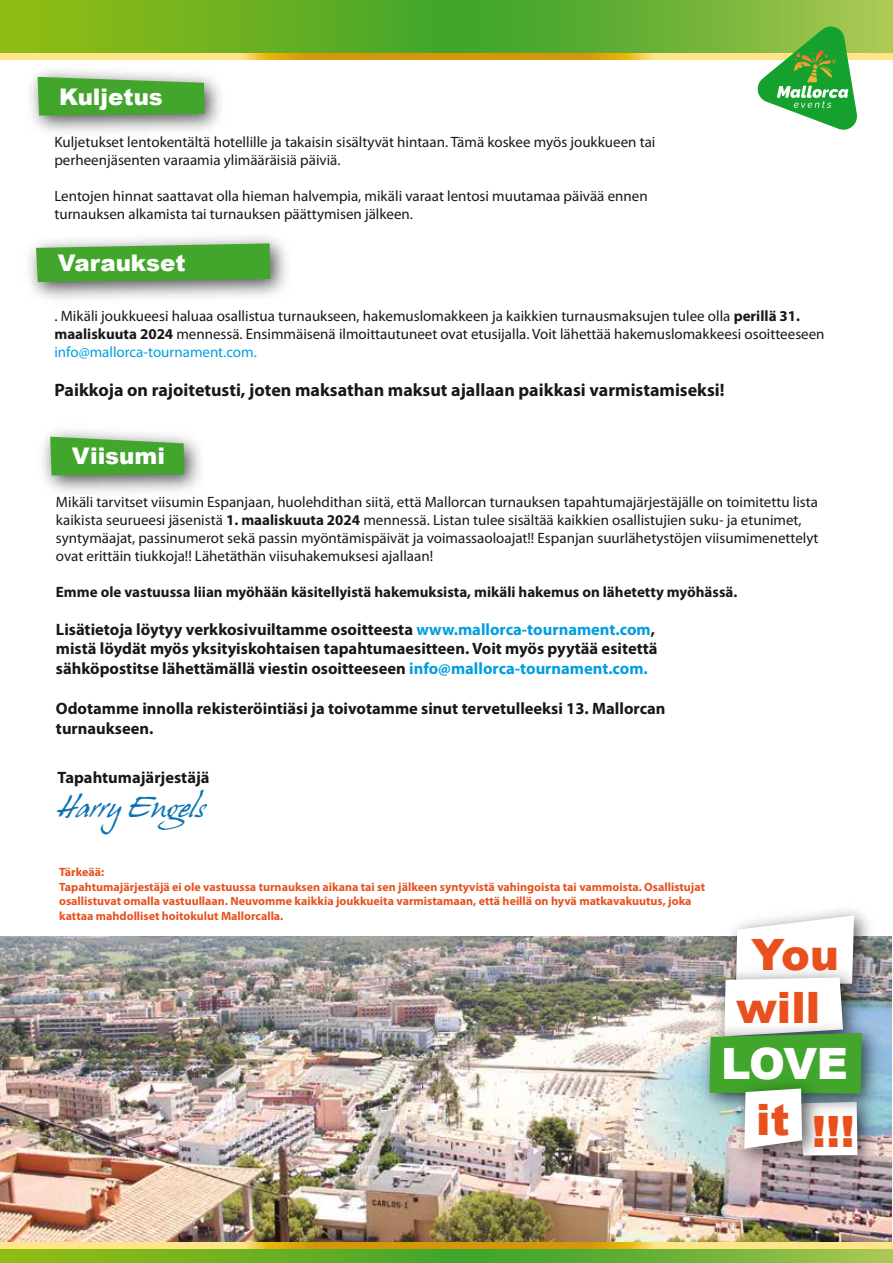
<style>
.page{position:relative;width:893px;height:1263px;background:#fff}
.page>*{position:absolute;margin:0;border:0;box-sizing:border-box;transform-origin:0 0}
.t1{font:900 43.2px/53.1px "Arial";color:#e8511e;text-align:center}
.t2{font:900 43.2px "Arial";color:#fff}
.t3{font:27px "Hans Hand";color:#0b72b5}
.t4{font:900 22.95px "Arial";color:#fff}
.t5{font:700 18px "Myriad Pro";color:#1a171c}
.t6{font:700 16.5px/19.8px "Myriad Pro";color:#1a171c}
.t7{font:15px/18px "Myriad Pro";color:#1a171c}
.t8{font:700 15px "Myriad Pro";color:#1a171c}
.t9{font:700 12px/14.4px "Myriad Pro";color:#e8511e}
.s1{font-weight:700}
.s2{color:#009ee0}
</style>
<div class="page">
<img style="left:0;top:937px;width:891px;height:306px">
<svg style="left:0;top:0;width:893px;height:53px;background:#6cb12b"></svg>
<svg style="left:0;top:53px;width:893px;height:6px;background:#ecc14c"></svg>
<svg style="left:755px;top:23px;width:103px;height:107px"></svg>
<img style="left:781px;top:1120px;width:104px;height:62px">
<img style="left:807px;top:909px;width:74px;height:102px">
<img style="left:706px;top:959px;width:164px;height:56px">
<img style="left:691px;top:1015px;width:198px;height:105px">
<img style="left:726px;top:1155px;width:103px;height:20px">
<svg style="left:709px;top:915px;width:153px;height:240px"></svg>
<img style="left:42px;top:429px;width:159px;height:64px">
<svg style="left:50px;top:437px;width:134px;height:38px;background:#4eaa3a"></svg>
<svg style="left:0;top:1249px;width:893px;height:14px;background:#6eb22c"></svg>
<svg style="left:0;top:1243px;width:893px;height:6px;background:#eec553"></svg>
<img style="left:19px;top:59px;width:212px;height:74px">
<svg style="left:38px;top:77px;width:167px;height:39px;background:#4fa83b"></svg>
<img style="left:28px;top:236px;width:259px;height:63px">
<svg style="left:36px;top:243px;width:234px;height:39px;background:#4ea83b"></svg>
<h3 class="t4" style="left:59px;top:80px;width:105px">Kuljetus</h3>
<p class="t7" style="left:54px;top:132px;width:602px">Kuljetukset lentokentältä hotellille ja takaisin sisältyvät hintaan. Tämä koskee myös joukkueen tai perheenjäsenten varaamia ylimääräisiä päiviä.</p>
<p class="t7" style="left:54px;top:186px;width:595px">Lentojen hinnat saattavat olla hieman halvempia, mikäli varaat lentosi muutamaa päivää ennen turnauksen alkamista tai turnauksen päättymisen jälkeen.</p>
<h3 class="t4" style="left:58px;top:246px;width:130px">Varaukset</h3>
<p class="t7" style="left:54px;top:306px;width:772px">. Mikäli joukkueesi haluaa osallistua turnaukseen, hakemuslomakkeen ja kaikkien turnausmaksujen tulee olla <span class="s1">perillä 31. maaliskuuta 2024</span> mennessä. Ensimmäisenä ilmoittautuneet ovat etusijalla. Voit lähettää hakemuslomakkeesi osoitteeseen <span class="s2">info@mallorca-tournament.com.</span></p>
<p class="t5" style="left:54px;top:378px;width:672px">Paikkoja on rajoitetusti, joten maksathan maksut ajallaan paikkasi varmistamiseksi!</p>
<h3 class="t4" style="left:72px;top:440px;width:95px">Viisumi</h3>
<p class="t7" style="left:56px;top:492px;width:764px">Mikäli tarvitset viisumin Espanjaan, huolehdithan siitä, että Mallorcan turnauksen tapahtumajärjestäjälle on toimitettu lista kaikista seurueesi jäsenistä <span class="s1">1. maaliskuuta 2024</span> mennessä. Listan tulee sisältää kaikkien osallistujien suku- ja etunimet, syntymäajat, passinumerot sekä passin myöntämispäivät ja voimassaoloajat!! Espanjan suurlähetystöjen viisumimenettelyt ovat erittäin tiukkoja!! Lähetäthän viisuhakemuksesi ajallaan!</p>
<p class="t8" style="left:56px;top:582px;width:683px">Emme ole vastuussa liian myöhään käsitellyistä hakemuksista, mikäli hakemus on lähetetty myöhässä.</p>
<p class="t6" style="left:56px;top:618px;width:603px">Lisätietoja löytyy verkkosivuiltamme osoitteesta <span class="s2">www.mallorca-tournament.com</span>, mistä löydät myös yksityiskohtaisen tapahtumaesitteen. Voit myös pyytää esitettä sähköpostitse lähettämällä viestin osoitteeseen <span class="s2">info@mallorca-tournament.com.</span></p>
<p class="t6" style="left:56px;top:698px;width:611px">Odotamme innolla rekisteröintiäsi ja toivotamme sinut tervetulleeksi 13. Mallorcan turnaukseen.</p>
<p class="t6" style="left:57px;top:767px;width:154px">Tapahtumajärjestäjä</p>
<h2 class="t3" style="left:57px;top:792px;width:148px">Harry Engels</h2>
<p class="t9" style="left:59px;top:865px;width:647px">Tärkeää:<br>Tapahtumajärjestäjä ei ole vastuussa turnauksen aikana tai sen jälkeen syntyvistä vahingoista tai vammoista. Osallistujat osallistuvat omalla vastuullaan. Neuvomme kaikkia joukkueita varmistamaan, että heillä on hyvä matkavakuutus, joka kattaa mahdolliset hoitokulut Mallorcalla.</p>
<h1 class="t1" style="left:736px;top:927px;width:104px">You will</h1>
<h1 class="t2" style="left:721px;top:1032px;width:129px">LOVE</h1>
<h1 class="t1" style="left:756px;top:1104px;width:100px">it !!!</h1>
</div>
